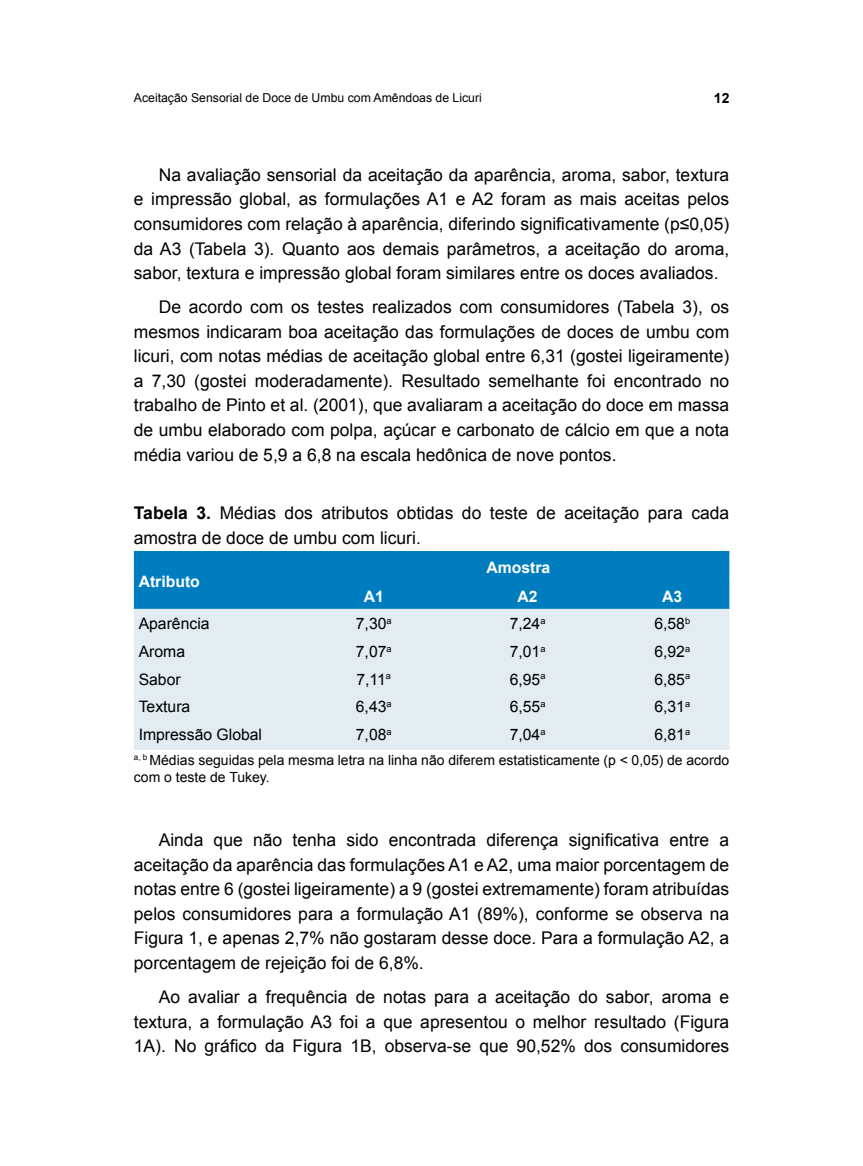
<style>
.page{position:relative;width:863px;height:1166px;background:#fff}
.page>*{position:absolute;margin:0;border:0;box-sizing:border-box;transform-origin:0 0}
.t1{font:17.5px/24.5px "Arial";color:#000;text-align:justify}
.t2{font:15.75px "Arial";color:#000}
.t3{font:700 15.75px "Arial";color:#fff}
.t4{font:14px/16.8px "Arial";color:#000}
.t5{font:700 14px "Arial";color:#000}
.t6{font:12.25px "Arial";color:#000}
.s1{font-weight:700}
</style>
<div class="page">
<div style="left:134px;top:553px;width:595px;height:56px;background:#007dbe"></div>
<div style="left:134px;top:610px;width:595px;height:137px;background:#e2ecf1"></div>
<hr style="left:134px;top:551px;width:174px;height:2px;background:#007dbe">
<hr style="left:308px;top:551px;width:132px;height:2px;background:#007dbe">
<hr style="left:440px;top:551px;width:175px;height:2px;background:#007dbe">
<hr style="left:615px;top:551px;width:114px;height:2px;background:#007dbe">
<hr style="left:308px;top:582px;width:132px;height:1px;background:#007dbe">
<hr style="left:440px;top:582px;width:175px;height:1px;background:#007dbe">
<hr style="left:615px;top:582px;width:114px;height:1px;background:#007dbe">
<hr style="left:134px;top:609px;width:174px;height:1px;background:#e2ecf1">
<hr style="left:308px;top:609px;width:132px;height:1px;background:#e2ecf1">
<hr style="left:440px;top:609px;width:175px;height:1px;background:#e2ecf1">
<hr style="left:615px;top:609px;width:114px;height:1px;background:#e2ecf1">
<hr style="left:134px;top:747px;width:174px;height:3px;background:#e2ecf1">
<hr style="left:308px;top:747px;width:132px;height:3px;background:#e2ecf1">
<hr style="left:440px;top:747px;width:175px;height:3px;background:#e2ecf1">
<hr style="left:615px;top:747px;width:114px;height:3px;background:#e2ecf1">
<p class="t6" style="left:134px;top:93px;width:349px">Aceitação Sensorial de Doce de Umbu com Amêndoas de Licuri</p>
<p class="t5" style="left:714px;top:93px;width:17px">12</p>
<p class="t1" style="left:134px;top:164px;width:597px;text-indent:25px">Na avaliação sensorial da aceitação da aparência, aroma, sabor, textura e impressão global, as formulações A1 e A2 foram as mais aceitas pelos consumidores com relação à aparência, diferindo significativamente (p≤0,05) da A3 (Tabela 3). Quanto aos demais parâmetros, a aceitação do aroma, sabor, textura e impressão global foram similares entre os doces avaliados.</p>
<p class="t1" style="left:134px;top:297px;width:597px;text-indent:25px">De acordo com os testes realizados com consumidores (Tabela 3), os mesmos indicaram boa aceitação das formulações de doces de umbu com licuri, com notas médias de aceitação global entre 6,31 (gostei ligeiramente) a 7,30 (gostei moderadamente). Resultado semelhante foi encontrado no trabalho de Pinto et al. (2001), que avaliaram a aceitação do doce em massa de umbu elaborado com polpa, açúcar e carbonato de cálcio em que a nota média variou de 5,9 a 6,8 na escala hedônica de nove pontos.</p>
<p class="t1" style="left:134px;top:502px;width:597px"><span class="s1">Tabela 3.</span> Médias dos atributos obtidas do teste de aceitação para cada amostra de doce de umbu com licuri.</p>
<p class="t3" style="left:139px;top:575px;width:63px">Atributo</p>
<p class="t3" style="left:486px;top:562px;width:65px">Amostra</p>
<p class="t3" style="left:364px;top:590px;width:22px">A1</p>
<p class="t3" style="left:517px;top:590px;width:22px">A2</p>
<p class="t3" style="left:662px;top:590px;width:22px">A3</p>
<p class="t2" style="left:139px;top:617px;width:72px">Aparência</p>
<p class="t2" style="left:356px;top:617px;width:37px">7,30<sup>a</sup></p>
<p class="t2" style="left:510px;top:617px;width:37px">7,24<sup>a</sup></p>
<p class="t2" style="left:654px;top:617px;width:37px">6,58<sup>b</sup></p>
<p class="t2" style="left:139px;top:645px;width:48px">Aroma</p>
<p class="t2" style="left:356px;top:645px;width:37px">7,07<sup>a</sup></p>
<p class="t2" style="left:510px;top:645px;width:37px">7,01<sup>a</sup></p>
<p class="t2" style="left:654px;top:645px;width:37px">6,92<sup>a</sup></p>
<p class="t2" style="left:139px;top:673px;width:44px">Sabor</p>
<p class="t2" style="left:356px;top:673px;width:36px">7,11<sup>a</sup></p>
<p class="t2" style="left:510px;top:673px;width:37px">6,95<sup>a</sup></p>
<p class="t2" style="left:654px;top:673px;width:37px">6,85<sup>a</sup></p>
<p class="t2" style="left:139px;top:700px;width:53px">Textura</p>
<p class="t2" style="left:356px;top:700px;width:37px">6,43<sup>a</sup></p>
<p class="t2" style="left:510px;top:700px;width:37px">6,55<sup>a</sup></p>
<p class="t2" style="left:654px;top:700px;width:37px">6,31<sup>a</sup></p>
<p class="t2" style="left:139px;top:728px;width:125px">Impressão Global</p>
<p class="t2" style="left:356px;top:728px;width:37px">7,08<sup>a</sup></p>
<p class="t2" style="left:510px;top:728px;width:37px">7,04<sup>a</sup></p>
<p class="t2" style="left:654px;top:728px;width:37px">6,81<sup>a</sup></p>
<p class="t4" style="left:134px;top:752px;width:597px"><sup>a,</sup> <sup>b</sup> Médias seguidas pela mesma letra na linha não diferem estatisticamente (p &lt; 0,05) de acordo com o teste de Tukey.</p>
<p class="t1" style="left:134px;top:829px;width:597px;text-indent:25px">Ainda que não tenha sido encontrada diferença significativa entre a aceitação da aparência das formulações A1 e A2, uma maior porcentagem de notas entre 6 (gostei ligeiramente) a 9 (gostei extremamente) foram atribuídas pelos consumidores para a formulação A1 (89%), conforme se observa na Figura 1, e apenas 2,7% não gostaram desse doce. Para a formulação A2, a porcentagem de rejeição foi de 6,8%.</p>
<p class="t1" style="left:134px;top:986px;width:597px;text-indent:25px">Ao avaliar a frequência de notas para a aceitação do sabor, aroma e textura, a formulação A3 foi a que apresentou o melhor resultado (Figura 1A). No gráfico da Figura 1B, observa-se que 90,52% dos consumidores</p>
</div>
